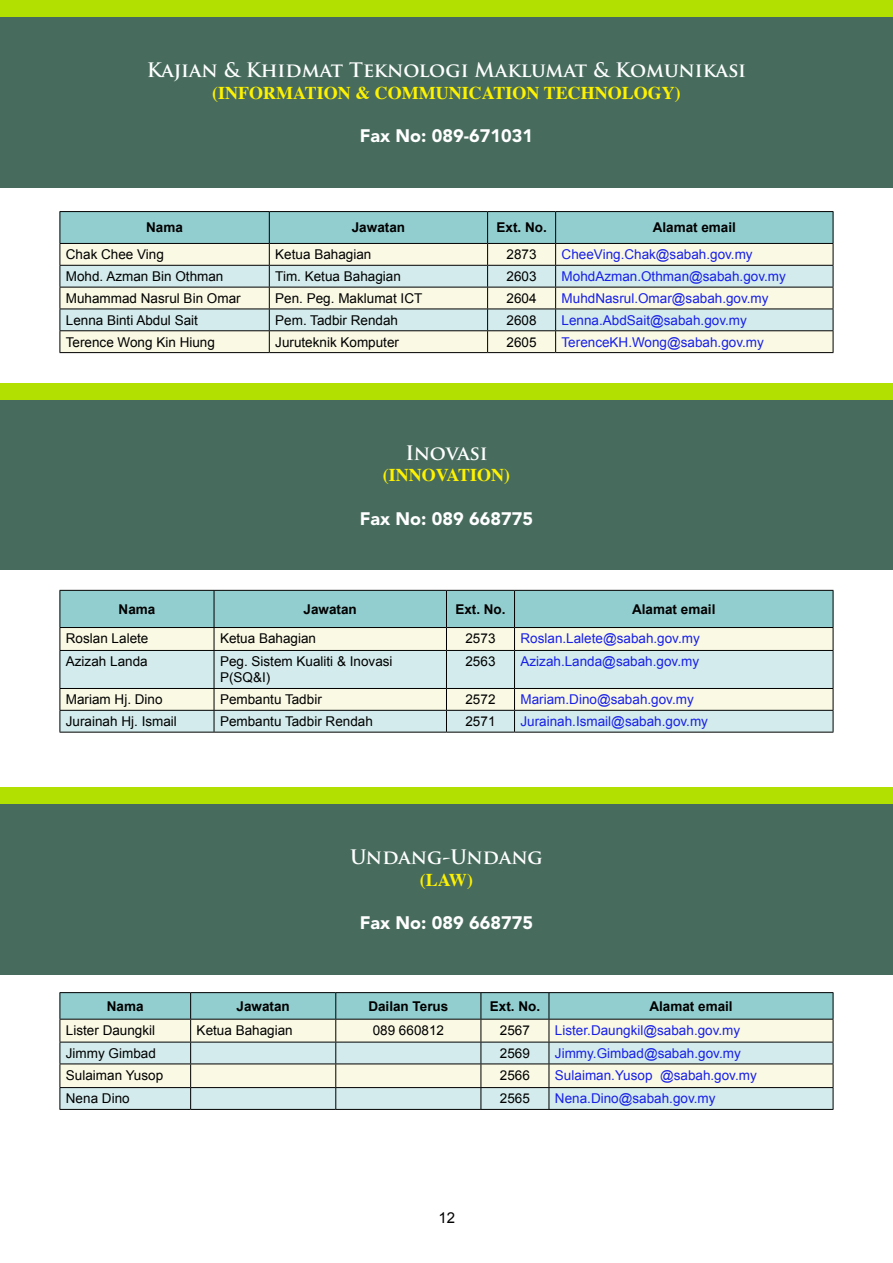
<style>
.page{position:relative;width:893px;height:1263px;background:#fff}
.page>*{position:absolute;margin:0;border:0;box-sizing:border-box;transform-origin:0 0}
.t1{font:700 19.5px "Trajan Pro";color:#fff}
.t2{font:700 18px "Times";color:#fff200}
.t3{font:900 18px "Avenir LT Std";color:#fff}
.t4{font:15px "Arial";color:#000}
.t5{font:13.5px/16.2px "Arial";color:#000}
.t6{font:13.5px "Arial";color:#1820e6}
.t7{font:700 13.5px "Arial";color:#000}
</style>
<div class="page">
<div style="left:0;top:400px;width:893px;height:170px;background:#476c5e"></div>
<svg style="left:61px;top:651px;width:772px;height:81px;background:#dbece7"></svg>
<svg style="left:60px;top:590px;width:774px;height:60px;background:#b2d5ce"></svg>
<hr style="left:60px;top:650px;width:154px;height:1px;background:#000">
<hr style="left:60px;top:651px;width:1px;height:37px;background:#000">
<hr style="left:214px;top:650px;width:232px;height:1px;background:#000">
<hr style="left:214px;top:651px;width:1px;height:37px;background:#000">
<hr style="left:446px;top:650px;width:68px;height:1px;background:#000">
<hr style="left:446px;top:651px;width:1px;height:37px;background:#000">
<hr style="left:514px;top:650px;width:319px;height:1px;background:#000">
<hr style="left:514px;top:651px;width:1px;height:37px;background:#000">
<hr style="left:833px;top:651px;width:1px;height:37px;background:#000">
<hr style="left:60px;top:688px;width:154px;height:1px;background:#000">
<hr style="left:214px;top:688px;width:232px;height:1px;background:#000">
<hr style="left:446px;top:688px;width:68px;height:1px;background:#000">
<hr style="left:514px;top:688px;width:319px;height:1px;background:#000">
<hr style="left:60px;top:710px;width:154px;height:1px;background:#000">
<svg style="left:60px;top:689px;width:1px;height:43px"></svg>
<hr style="left:214px;top:710px;width:232px;height:1px;background:#000">
<svg style="left:214px;top:689px;width:1px;height:43px"></svg>
<hr style="left:446px;top:710px;width:68px;height:1px;background:#000">
<svg style="left:446px;top:689px;width:1px;height:43px"></svg>
<hr style="left:514px;top:710px;width:319px;height:1px;background:#000">
<svg style="left:514px;top:689px;width:1px;height:43px"></svg>
<svg style="left:833px;top:689px;width:1px;height:43px"></svg>
<hr style="left:60px;top:732px;width:154px;height:1px;background:#000">
<hr style="left:214px;top:732px;width:232px;height:1px;background:#000">
<hr style="left:446px;top:732px;width:68px;height:1px;background:#000">
<hr style="left:514px;top:732px;width:319px;height:1px;background:#000">
<div style="left:0;top:17px;width:893px;height:170px;background:#476c5e"></div>
<hr style="left:60px;top:211px;width:209px;height:1px;background:#000">
<hr style="left:269px;top:211px;width:219px;height:1px;background:#000">
<hr style="left:488px;top:211px;width:68px;height:1px;background:#000">
<hr style="left:556px;top:211px;width:277px;height:1px;background:#000">
<svg style="left:60px;top:212px;width:774px;height:140px;background:#cbded6"></svg>
<hr style="left:60px;top:352px;width:209px;height:1px;background:#000">
<hr style="left:269px;top:352px;width:219px;height:1px;background:#000">
<hr style="left:488px;top:352px;width:68px;height:1px;background:#000">
<hr style="left:556px;top:352px;width:277px;height:1px;background:#000">
<div style="left:0;top:0;width:893px;height:16px;background:#b1e001"></div>
<div style="left:0;top:383px;width:893px;height:17px;background:#b1e001"></div>
<div style="left:0;top:787px;width:893px;height:17px;background:#b1e001"></div>
<div style="left:0;top:804px;width:893px;height:170px;background:#476c5e"></div>
<hr style="left:60px;top:992px;width:131px;height:1px;background:#000">
<hr style="left:191px;top:992px;width:145px;height:1px;background:#000">
<hr style="left:336px;top:992px;width:145px;height:1px;background:#000">
<hr style="left:481px;top:992px;width:68px;height:1px;background:#000">
<hr style="left:549px;top:992px;width:284px;height:1px;background:#000">
<svg style="left:60px;top:993px;width:774px;height:116px;background:#cadfd8"></svg>
<hr style="left:60px;top:1109px;width:131px;height:1px;background:#000">
<hr style="left:191px;top:1109px;width:145px;height:1px;background:#000">
<hr style="left:336px;top:1109px;width:145px;height:1px;background:#000">
<hr style="left:481px;top:1109px;width:68px;height:1px;background:#000">
<hr style="left:549px;top:1109px;width:284px;height:1px;background:#000">
<h1 class="t1" style="left:147px;top:58px;width:601px">Kajian &amp; Khidmat Teknologi Maklumat &amp; Komunikasi</h1>
<h2 class="t2" style="left:212px;top:75px;width:470px">(INFORMATION &amp; COMMUNICATION TECHNOLOGY)</h2>
<h2 class="t3" style="left:360px;top:125px;width:175px">Fax No: 089-671031</h2>
<p class="t7" style="left:146px;top:219px;width:38px">Nama</p>
<p class="t7" style="left:352px;top:219px;width:55px">Jawatan</p>
<p class="t7" style="left:496px;top:219px;width:52px">Ext. No.</p>
<p class="t7" style="left:653px;top:219px;width:85px">Alamat email</p>
<p class="t5" style="left:66px;top:247px;width:100px">Chak Chee Ving</p>
<p class="t5" style="left:275px;top:247px;width:98px">Ketua Bahagian</p>
<p class="t5" style="left:507px;top:247px;width:32px">2873</p>
<p class="t6" style="left:562px;top:246px;width:193px">CheeVing.Chak@sabah.gov.my</p>
<p class="t5" style="left:66px;top:268px;width:159px">Mohd. Azman Bin Othman</p>
<p class="t5" style="left:275px;top:268px;width:127px">Tim. Ketua Bahagian</p>
<p class="t5" style="left:507px;top:268px;width:32px">2603</p>
<p class="t6" style="left:562px;top:268px;width:226px">MohdAzman.Othman@sabah.gov.my</p>
<p class="t5" style="left:66px;top:290px;width:176px">Muhammad Nasrul Bin Omar</p>
<p class="t5" style="left:275px;top:290px;width:149px">Pen. Peg. Maklumat ICT</p>
<p class="t5" style="left:507px;top:290px;width:32px">2604</p>
<p class="t6" style="left:562px;top:289px;width:209px">MuhdNasrul.Omar@sabah.gov.my</p>
<p class="t5" style="left:66px;top:312px;width:134px">Lenna Binti Abdul Sait</p>
<p class="t5" style="left:275px;top:312px;width:124px">Pem. Tadbir Rendah</p>
<p class="t5" style="left:507px;top:312px;width:32px">2608</p>
<p class="t6" style="left:562px;top:311px;width:187px">Lenna.AbdSait@sabah.gov.my</p>
<p class="t5" style="left:66px;top:334px;width:151px">Terence Wong Kin Hiung</p>
<p class="t5" style="left:275px;top:334px;width:125px">Juruteknik Komputer</p>
<p class="t5" style="left:507px;top:334px;width:32px">2605</p>
<p class="t6" style="left:562px;top:333px;width:204px">TerenceKH.Wong@sabah.gov.my</p>
<h1 class="t1" style="left:405px;top:440px;width:84px">Inovasi</h1>
<h2 class="t2" style="left:383px;top:458px;width:129px">(INNOVATION)</h2>
<h2 class="t3" style="left:360px;top:507px;width:175px">Fax No: 089 668775</h2>
<p class="t7" style="left:119px;top:600px;width:38px">Nama</p>
<p class="t7" style="left:304px;top:600px;width:55px">Jawatan</p>
<p class="t7" style="left:455px;top:600px;width:52px">Ext. No.</p>
<p class="t7" style="left:632px;top:600px;width:85px">Alamat email</p>
<p class="t5" style="left:66px;top:631px;width:84px">Roslan Lalete</p>
<p class="t5" style="left:220px;top:631px;width:98px">Ketua Bahagian</p>
<p class="t5" style="left:465px;top:631px;width:32px">2573</p>
<p class="t6" style="left:520px;top:630px;width:181px">Roslan.Lalete@sabah.gov.my</p>
<p class="t5" style="left:66px;top:654px;width:83px">Azizah Landa</p>
<p class="t5" style="left:220px;top:654px;width:174px">Peg. Sistem Kualiti &amp; Inovasi<br>P(SQ&amp;I)</p>
<p class="t5" style="left:465px;top:654px;width:32px">2563</p>
<p class="t6" style="left:520px;top:653px;width:180px">Azizah.Landa@sabah.gov.my</p>
<p class="t5" style="left:66px;top:692px;width:98px">Mariam Hj. Dino</p>
<p class="t5" style="left:220px;top:692px;width:103px">Pembantu Tadbir</p>
<p class="t5" style="left:465px;top:692px;width:32px">2572</p>
<p class="t6" style="left:520px;top:691px;width:175px">Mariam.Dino@sabah.gov.my</p>
<p class="t5" style="left:66px;top:713px;width:113px">Jurainah Hj. Ismail</p>
<p class="t5" style="left:220px;top:713px;width:154px">Pembantu Tadbir Rendah</p>
<p class="t5" style="left:465px;top:713px;width:32px">2571</p>
<p class="t6" style="left:520px;top:712px;width:189px">Jurainah.Ismail@sabah.gov.my</p>
<h1 class="t1" style="left:350px;top:845px;width:194px">Undang-Undang</h1>
<h2 class="t2" style="left:420px;top:862px;width:54px">(LAW)</h2>
<h2 class="t3" style="left:360px;top:912px;width:175px">Fax No: 089 668775</h2>
<p class="t7" style="left:107px;top:997px;width:38px">Nama</p>
<p class="t7" style="left:237px;top:997px;width:55px">Jawatan</p>
<p class="t7" style="left:368px;top:997px;width:82px">Dailan Terus</p>
<p class="t7" style="left:490px;top:997px;width:52px">Ext. No.</p>
<p class="t7" style="left:649px;top:997px;width:85px">Alamat email</p>
<p class="t5" style="left:66px;top:1022px;width:91px">Lister Daungkil</p>
<p class="t5" style="left:197px;top:1022px;width:98px">Ketua Bahagian</p>
<p class="t5" style="left:373px;top:1022px;width:73px">089 660812</p>
<p class="t5" style="left:500px;top:1022px;width:32px">2567</p>
<p class="t6" style="left:555px;top:1021px;width:187px">Lister.Daungkil@sabah.gov.my</p>
<p class="t5" style="left:66px;top:1045px;width:92px">Jimmy Gimbad</p>
<p class="t5" style="left:500px;top:1045px;width:32px">2569</p>
<p class="t6" style="left:555px;top:1044px;width:187px">Jimmy.Gimbad@sabah.gov.my</p>
<p class="t5" style="left:66px;top:1067px;width:99px">Sulaiman Yusop</p>
<p class="t5" style="left:500px;top:1067px;width:32px">2566</p>
<p class="t6" style="left:555px;top:1066px;width:203px">Sulaiman.Yusop @sabah.gov.my</p>
<p class="t5" style="left:66px;top:1091px;width:65px">Nena Dino</p>
<p class="t5" style="left:500px;top:1091px;width:32px">2565</p>
<p class="t6" style="left:555px;top:1090px;width:162px">Nena.Dino@sabah.gov.my</p>
<p class="t4" style="left:439px;top:1208px;width:18px">12</p>
</div>
